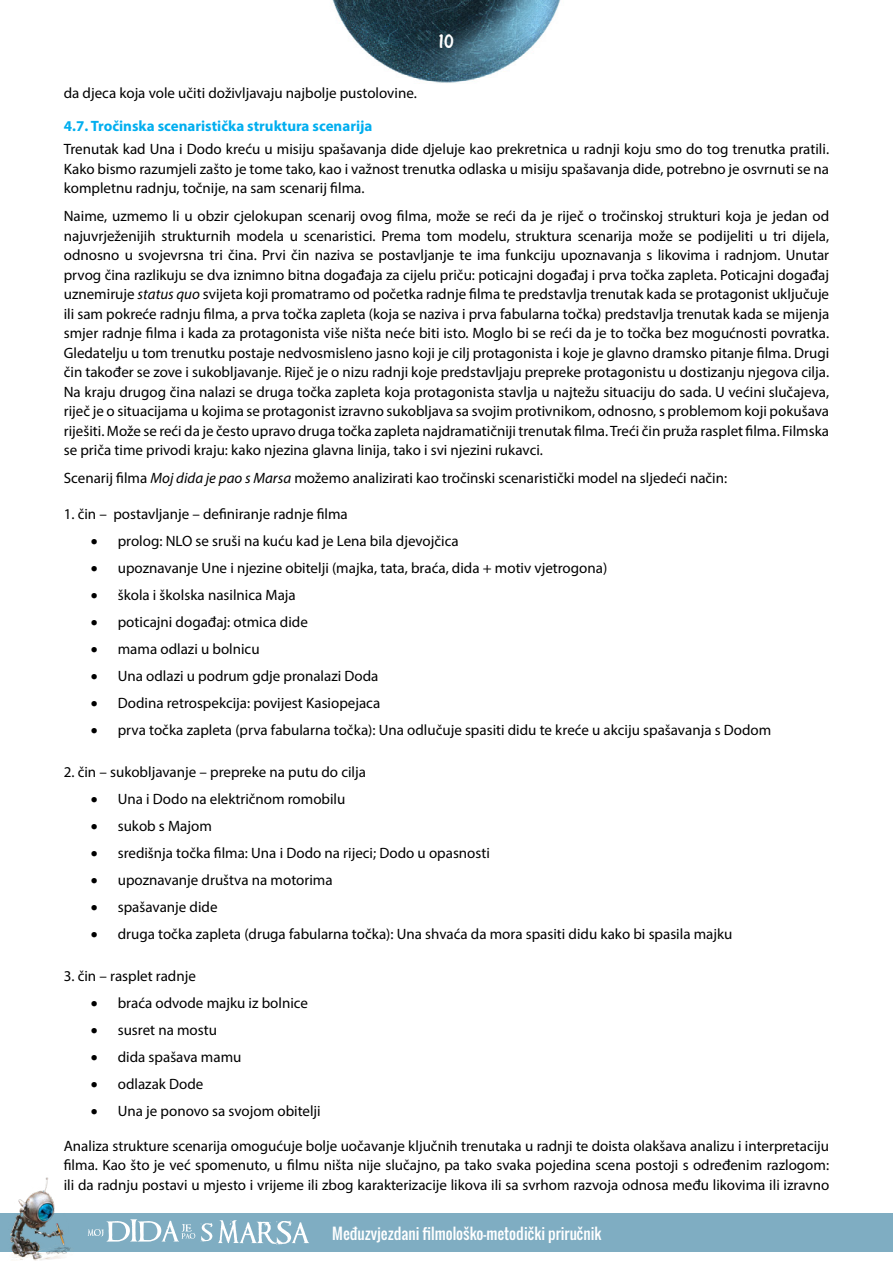
<style>
.page{position:relative;width:893px;height:1263px;background:#fff}
.page>*{position:absolute;margin:0;border:0;box-sizing:border-box;transform-origin:0 0}
.t1{font:21px "MR RED";color:#fff}
.basic_p{font:15px/19.5px "Myriad Pro";color:#000;text-align:justify}
.Normal__Web{font:15px "Myriad Pro";color:#000}
.t2{font:700 15px "Myriad Pro";color:#00aeef}
.t3{font:15px "Oswald";color:#fff}
.s1{font-style:italic}
</style>
<div class="page">
<img style="left:34px;top:0;width:527px;height:1261px">
<div style="left:0;top:1213px;width:893px;height:39px;background:#7fadc2"></div>
<svg style="left:88px;top:1219px;width:221px;height:26px"></svg>
<img style="left:10px;top:1174px;width:63px;height:86px">
<h1 class="t1" style="left:439px;top:29px;width:17px">10</h1>
<p class="basic_p" style="left:64px;top:83px;width:354px">da djeca koja vole učiti doživljavaju najbolje pustolovine.</p>
<h2 class="t2" style="left:64px;top:116px;width:310px">4.7. Tročinska scenaristička struktura scenarija</h2>
<p class="basic_p" style="left:64px;top:139px;width:767px">Trenutak kad Una i Dodo kreću u misiju spašavanja dide djeluje kao prekretnica u radnji koju smo do tog trenutka pratili.<br>Kako bismo razumjeli zašto je tome tako, kao i važnost trenutka odlaska u misiju spašavanja dide, potrebno je osvrnuti se na kompletnu radnju, točnije, na sam scenarij filma.</p>
<p class="basic_p" style="left:64px;top:206px;width:767px">Naime, uzmemo li u obzir cjelokupan scenarij ovog filma, može se reći da je riječ o tročinskoj strukturi koja je jedan od najuvrježenijih strukturnih modela u scenaristici. Prema tom modelu, struktura scenarija može se podijeliti u tri dijela, odnosno u svojevrsna tri čina. Prvi čin naziva se postavljanje te ima funkciju upoznavanja s likovima i radnjom. Unutar prvog čina razlikuju se dva iznimno bitna događaja za cijelu priču: poticajni događaj i prva točka zapleta. Poticajni događaj uznemiruje <span class="s1">status quo</span> svijeta koji promatramo od početka radnje filma te predstavlja trenutak kada se protagonist uključuje ili sam pokreće radnju filma, a prva točka zapleta (koja se naziva i prva fabularna točka) predstavlja trenutak kada se mijenja smjer radnje filma i kada za protagonista više ništa neće biti isto. Moglo bi se reći da je to točka bez mogućnosti povratka.<br>Gledatelju u tom trenutku postaje nedvosmisleno jasno koji je cilj protagonista i koje je glavno dramsko pitanje filma. Drugi čin također se zove i sukobljavanje. Riječ je o nizu radnji koje predstavljaju prepreke protagonistu u dostizanju njegova cilja.<br>Na kraju drugog čina nalazi se druga točka zapleta koja protagonista stavlja u najtežu situaciju do sada. U većini slučajeva, riječ je o situacijama u kojima se protagonist izravno sukobljava sa svojim protivnikom, odnosno, s problemom koji pokušava riješiti. Može se reći da je često upravo druga točka zapleta najdramatičniji trenutak filma. Treći čin pruža rasplet filma. Filmska se priča time privodi kraju: kako njezina glavna linija, tako i svi njezini rukavci.</p>
<p class="basic_p" style="left:64px;top:468px;width:665px">Scenarij filma <span class="s1">Moj dida je pao s Marsa</span> možemo analizirati kao tročinski scenaristički model na sljedeći način:</p>
<p class="Normal__Web" style="left:64px;top:505px;width:286px">1. čin – postavljanje – definiranje radnje filma</p>
<p class="basic_p" style="left:91px;top:531px;width:369px">• prolog: NLO se sruši na kuću kad je Lena bila djevojčica</p>
<p class="basic_p" style="left:91px;top:558px;width:518px">• upoznavanje Une i njezine obitelji (majka, tata, braća, dida + motiv vjetrogona)</p>
<p class="basic_p" style="left:91px;top:585px;width:207px">• škola i školska nasilnica Maja</p>
<p class="basic_p" style="left:91px;top:612px;width:219px">• poticajni događaj: otmica dide</p>
<p class="basic_p" style="left:91px;top:639px;width:170px">• mama odlazi u bolnicu</p>
<p class="basic_p" style="left:91px;top:666px;width:289px">• Una odlazi u podrum gdje pronalazi Doda</p>
<p class="basic_p" style="left:91px;top:693px;width:291px">• Dodina retrospekcija: povijest Kasiopejaca</p>
<p class="basic_p" style="left:91px;top:720px;width:682px">• prva točka zapleta (prva fabularna točka): Una odlučuje spasiti didu te kreće u akciju spašavanja s Dodom</p>
<p class="Normal__Web" style="left:64px;top:763px;width:304px">2. čin – sukobljavanje – prepreke na putu do cilja</p>
<p class="basic_p" style="left:91px;top:789px;width:256px">• Una i Dodo na električnom romobilu</p>
<p class="basic_p" style="left:91px;top:816px;width:123px">• sukob s Majom</p>
<p class="basic_p" style="left:91px;top:843px;width:401px">• središnja točka filma: Una i Dodo na rijeci; Dodo u opasnosti</p>
<p class="basic_p" style="left:91px;top:870px;width:243px">• upoznavanje društva na motorima</p>
<p class="basic_p" style="left:91px;top:897px;width:128px">• spašavanje dide</p>
<p class="basic_p" style="left:91px;top:924px;width:643px">• druga točka zapleta (druga fabularna točka): Una shvaća da mora spasiti didu kako bi spasila majku</p>
<p class="Normal__Web" style="left:64px;top:967px;width:134px">3. čin – rasplet radnje</p>
<p class="basic_p" style="left:91px;top:993px;width:219px">• braća odvode majku iz bolnice</p>
<p class="basic_p" style="left:91px;top:1020px;width:128px">• susret na mostu</p>
<p class="basic_p" style="left:91px;top:1047px;width:152px">• dida spašava mamu</p>
<p class="basic_p" style="left:91px;top:1074px;width:114px">• odlazak Dode</p>
<p class="basic_p" style="left:91px;top:1101px;width:232px">• Una je ponovo sa svojom obitelji</p>
<p class="basic_p" style="left:64px;top:1135px;width:767px">Analiza strukture scenarija omogućuje bolje uočavanje ključnih trenutaka u radnji te doista olakšava analizu i interpretaciju filma. Kao što je već spomenuto, u filmu ništa nije slučajno, pa tako svaka pojedina scena postoji s određenim razlogom: ili da radnju postavi u mjesto i vrijeme ili zbog karakterizacije likova ili sa svrhom razvoja odnosa među likovima ili izravno</p>
<p class="t3" style="left:332px;top:1222px;width:271px">Međuzvjezdani filmološko-metodički priručnik</p>
</div>
